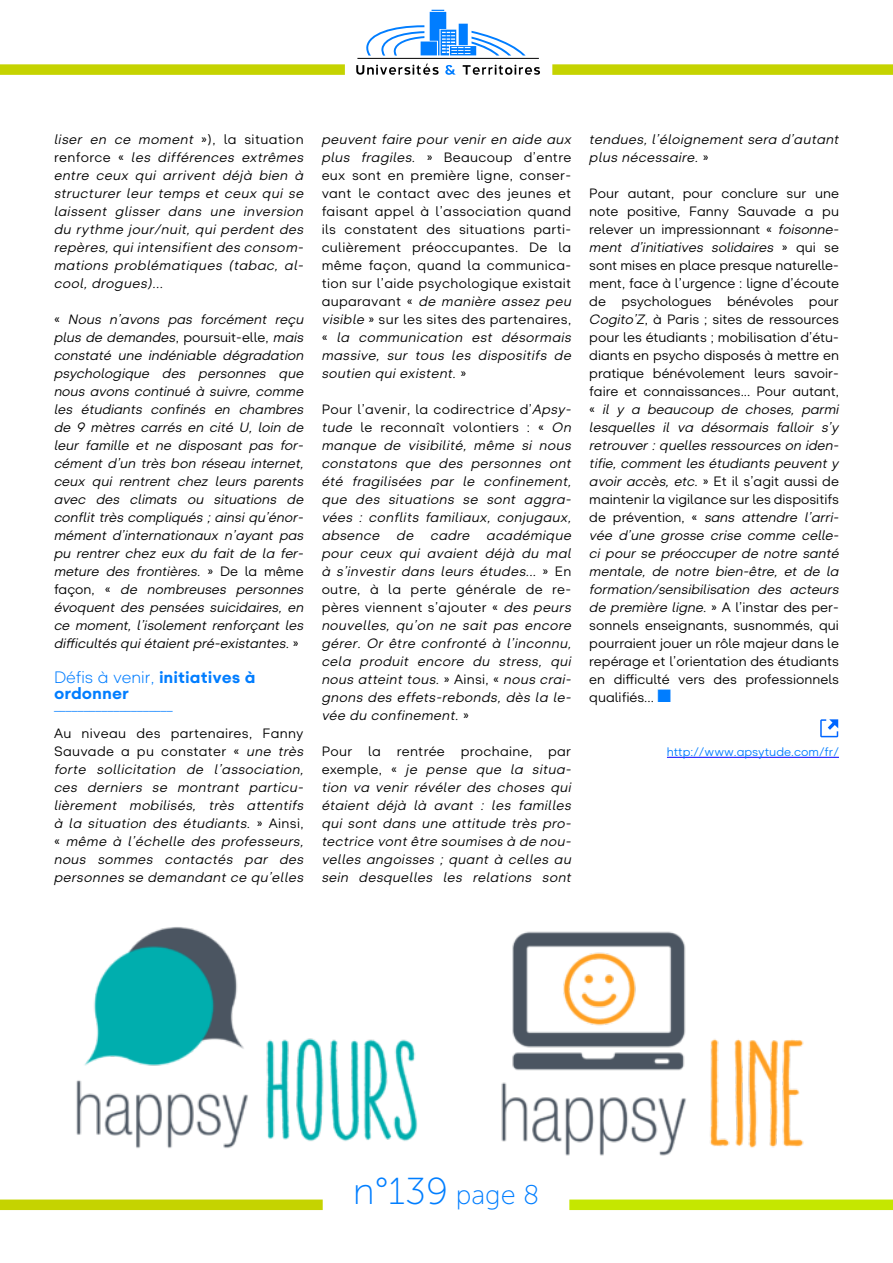
<style>
.page{position:relative;width:893px;height:1263px;background:#fff}
.page>*{position:absolute;margin:0;border:0;box-sizing:border-box;transform-origin:0 0}
.t1{font:37.5px "Museo Sans 100";color:#007eff}
.t2{font:800 16.5px/16.5px "Glence";color:#007dff}
.t3{font:300 16.5px "Glence";color:#007dff}
.t4{font:italic 13.5px/18px "Glence";letter-spacing:.025em;color:#000;text-align:justify}
.t5{font:13.5px/18px "Glence";color:#000;text-align:justify}
.t6{font:12px "Glence";color:#007dff}
.s1{font-style:normal}
.s2{font-weight:300}
.s3{font-style:italic}
.s4{font-size:27px}
</style>
<div class="page">
<div style="left:0;top:64px;width:345px;height:11px;background:#c5d300"></div>
<svg style="left:356px;top:64px;width:83px;height:11px"></svg>
<svg style="left:445px;top:65px;width:11px;height:10px"></svg>
<svg style="left:463px;top:65px;width:77px;height:10px"></svg>
<hr style="left:357px;top:58px;width:182px;height:1px;background:#000">
<svg style="left:366px;top:10px;width:160px;height:46px"></svg>
<div style="left:0;top:1199px;width:323px;height:11px;background:#c5d300"></div>
<div style="left:552px;top:64px;width:341px;height:11px;background:#c5d300"></div>
<div style="left:569px;top:1199px;width:324px;height:11px;background:#c5e700"></div>
<hr style="left:667px;top:757px;width:172px;height:1px;background:#00f">
<svg style="left:820px;top:719px;width:18px;height:18px"></svg>
<img style="left:76px;top:927px;width:342px;height:221px">
<img style="left:501px;top:931px;width:303px;height:225px">
<p class="t4" style="left:54px;top:131px;width:251px">liser en ce moment <span class="s1">»), la situation renforce «</span> les différences extrêmes entre ceux qui arrivent déjà bien à structurer leur temps et ceux qui se laissent glisser dans une inversion du rythme jour/nuit, qui perdent des repères, qui intensifient des consom&shy;mations problématiques (tabac, al&shy;cool, drogues)...</p>
<p class="t4" style="left:54px;top:311px;width:251px"><span class="s1">«</span> Nous n’avons pas forcément reçu plus de demandes<span class="s1">, poursuit-elle,</span> mais constaté une indéniable dégradation psychologique des personnes que nous avons continué à suivre, comme les étudiants confinés en chambres de 9 mètres carrés en cité U, loin de leur famille et ne disposant pas for&shy;cément d’un très bon réseau internet, ceux qui rentrent chez leurs parents avec des climats ou situations de conflit très compliqués ; ainsi qu’énor&shy;mément d’internationaux n’ayant pas pu rentrer chez eux du fait de la fer&shy;meture des frontières. <span class="s1">» De la même façon, «</span> de nombreuses personnes évoquent des pensées suicidaires, en ce moment, l’isolement renforçant les difficultés qui étaient pré-existantes. <span class="s1">»</span></p>
<p class="t2" style="left:54px;top:669px;width:203px"><span class="s2">Défis à venir,</span> initiatives à ordonner</p>
<p class="t3" style="left:54px;top:695px;width:120px">____________________</p>
<p class="t4" style="left:54px;top:725px;width:251px"><span class="s1">Au niveau des partenaires, Fanny Sauvade a pu constater «</span> une très forte sollicitation de l’association, ces derniers se montrant particu&shy;lièrement mobilisés, très attentifs à la situation des étudiants. <span class="s1">» Ainsi, «</span> même à l’échelle des professeurs, nous sommes contactés par des personnes se demandant ce qu’elles</p>
<p class="t5" style="left:322px;top:131px;width:251px"><span class="s3">peuvent faire pour venir en aide aux plus fragiles.</span> » Beaucoup d’entre eux sont en première ligne, conser&shy;vant le contact avec des jeunes et faisant appel à l’association quand ils constatent des situations parti&shy;culièrement préoccupantes. De la même façon, quand la communica&shy;tion sur l’aide psychologique existait auparavant « <span class="s3">de manière assez peu visible</span> » sur les sites des partenaires, « <span class="s3">la communication est désormais massive, sur tous les dispositifs de soutien qui existent.</span> »</p>
<p class="t4" style="left:322px;top:401px;width:251px"><span class="s1">Pour l’avenir, la codirectrice d’</span>Apsy&shy;tude <span class="s1">le reconnaît volontiers : «</span> On manque de visibilité, même si nous constatons que des personnes ont été fragilisées par le confinement, que des situations se sont aggra&shy;vées : conflits familiaux, conjugaux, absence de cadre académique pour ceux qui avaient déjà du mal à s’investir dans leurs études... <span class="s1">» En outre, à la perte générale de re&shy;pères viennent s’ajouter «</span> des peurs nouvelles, qu’on ne sait pas encore gérer. Or être confronté à l’inconnu, cela produit encore du stress, qui nous atteint tous. <span class="s1">» Ainsi, «</span> nous crai&shy;gnons des effets-rebonds, dès la le&shy;vée du confinement. <span class="s1">»</span></p>
<p class="t4" style="left:322px;top:743px;width:251px"><span class="s1">Pour la rentrée prochaine, par exemple, «</span> je pense que la situa&shy;tion va venir révéler des choses qui étaient déjà là avant : les familles qui sont dans une attitude très pro&shy;tectrice vont être soumises à de nou&shy;velles angoisses ; quant à celles au sein desquelles les relations sont</p>
<p class="t4" style="left:589px;top:131px;width:251px">tendues, l’éloignement sera d’autant plus nécessaire. <span class="s1">»</span></p>
<p class="t5" style="left:589px;top:185px;width:251px">Pour autant, pour conclure sur une note positive, Fanny Sauvade a pu relever un impressionnant « <span class="s3">foisonne&shy;ment d’initiatives solidaires</span> » qui se sont mises en place presque naturelle&shy;ment, face à l’urgence : ligne d’écoute de psychologues bénévoles pour <span class="s3">Cogito’Z</span>, à Paris ; sites de ressources pour les étudiants ; mobilisation d’étu&shy;diants en psycho disposés à mettre en pratique bénévolement leurs savoir&shy;faire et connaissances... Pour autant, « <span class="s3">il y a beaucoup de choses, parmi lesquelles il va désormais falloir s’y retrouver : quelles ressources on iden&shy;tifie, comment les étudiants peuvent y avoir accès, etc.</span> » Et il s’agit aussi de maintenir la vigilance sur les dispositifs de prévention, « <span class="s3">sans attendre l’arri&shy;vée d’une grosse crise comme celle&shy;ci pour se préoccuper de notre santé mentale, de notre bien-être, et de la formation/sensibilisation des acteurs de première ligne.</span> » A l’instar des per&shy;sonnels enseignants, susnommés, qui pourraient jouer un rôle majeur dans le repérage et l’orientation des étudiants en difficulté vers des professionnels qualifiés...</p>
<p class="t6" style="left:667px;top:745px;width:174px">http://www.apsytude.com/fr/</p>
<h1 class="t1" style="left:353px;top:1171px;width:188px">n°139 <span class="s4">page 8</span></h1>
</div>
